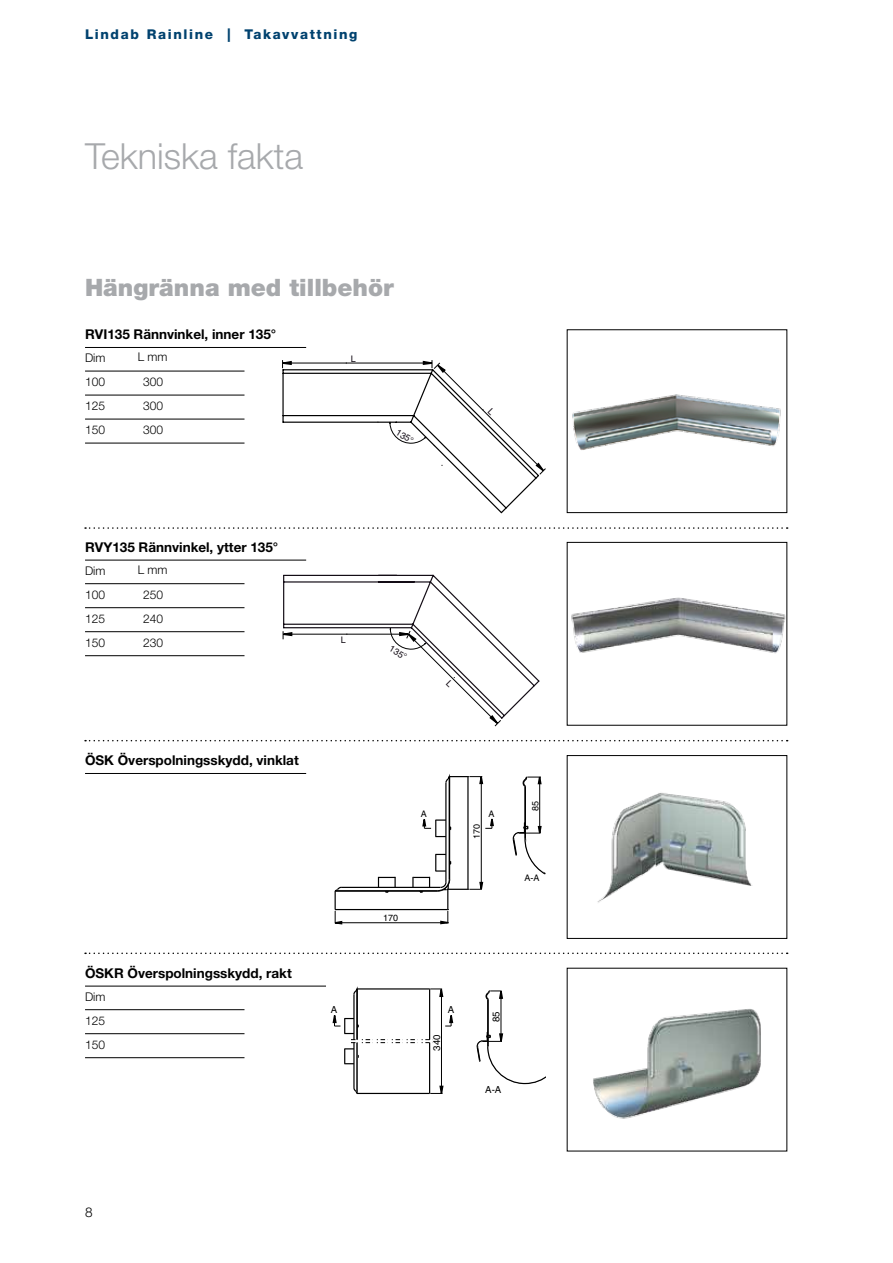
<style>
.page{position:relative;width:893px;height:1263px;background:#fff}
.page>*{position:absolute;margin:0;border:0;box-sizing:border-box;transform-origin:0 0}
.t1{font:300 36px "Helvetica Neue LT Pro";color:#a7a9ac}
.t2{font:900 24px "Helvetica Neue LT Pro";color:#a7a9ac}
.t3{font:700 13.5px "Helvetica Neue LT Pro";color:#000}
.t4{font:800 13.5px "Helvetica Neue LT Pro";letter-spacing:.12em;color:#00426f}
.t5{font:300 13.5px "Helvetica Neue LT Pro";color:#000}
.t6{font:300 12px/24px "Helvetica Neue LT Pro";color:#000;text-align:justify}
.t7{font:9.75px "Helvetica";color:#000}
.t8{font:9px "Helvetica";color:#000}
.t9{font:9px "Helvetica";color:#120b15}
.t10{font:9px "Helvetica";color:#130c15}
</style>
<div class="page">
<svg style="left:85px;top:740px;width:703px;height:1px"></svg>
<svg style="left:85px;top:952px;width:703px;height:2px"></svg>
<hr style="left:85px;top:773px;width:221px;height:1px;background:#000">
<img style="left:597px;top:793px;width:155px;height:110px">
<hr style="left:335px;top:909px;width:113px;height:1px;background:#000">
<hr style="left:335px;top:890px;width:103px;height:2px;background:#000">
<hr style="left:341px;top:887px;width:100px;height:1px;background:#000">
<svg style="left:378px;top:877px;width:18px;height:16px"></svg>
<hr style="left:524px;top:787px;width:2px;height:52px;background:#000">
<hr style="left:337px;top:922px;width:109px;height:1px;background:#000">
<hr style="left:539px;top:779px;width:1px;height:52px;background:#000">
<svg style="left:335px;top:886px;width:8px;height:38px"></svg>
<svg style="left:512px;top:822px;width:34px;height:53px"></svg>
<svg style="left:522px;top:776px;width:20px;height:12px"></svg>
<svg style="left:412px;top:774px;width:82px;height:150px"></svg>
<hr style="left:85px;top:986px;width:241px;height:1px;background:#000">
<hr style="left:85px;top:1009px;width:159px;height:1px;background:#000">
<hr style="left:85px;top:1033px;width:159px;height:1px;background:#000">
<hr style="left:85px;top:1057px;width:159px;height:1px;background:#000">
<img style="left:593px;top:1009px;width:168px;height:110px">
<hr style="left:487px;top:999px;width:2px;height:46px;background:#000">
<hr style="left:356px;top:1043px;width:2px;height:50px;background:#000">
<svg style="left:353px;top:1087px;width:6px;height:8px"></svg>
<hr style="left:353px;top:1043px;width:2px;height:45px;background:#000">
<hr style="left:357px;top:1093px;width:73px;height:1px;background:#000">
<hr style="left:429px;top:1043px;width:1px;height:50px;background:#000">
<hr style="left:501px;top:993px;width:1px;height:46px;background:#000">
<hr style="left:441px;top:991px;width:1px;height:100px;background:#000">
<svg style="left:476px;top:1031px;width:70px;height:54px"></svg>
<svg style="left:485px;top:990px;width:19px;height:11px"></svg>
<svg style="left:430px;top:1085px;width:14px;height:9px"></svg>
<svg style="left:332px;top:986px;width:122px;height:78px"></svg>
<hr style="left:85px;top:347px;width:221px;height:1px;background:#000">
<hr style="left:85px;top:371px;width:159px;height:1px;background:#000">
<hr style="left:85px;top:395px;width:159px;height:1px;background:#000">
<hr style="left:85px;top:419px;width:159px;height:1px;background:#000">
<hr style="left:85px;top:443px;width:159px;height:1px;background:#000">
<img style="left:572px;top:394px;width:209px;height:56px">
<svg style="left:85px;top:527px;width:703px;height:2px"></svg>
<hr style="left:85px;top:560px;width:221px;height:1px;background:#000">
<hr style="left:85px;top:583px;width:159px;height:1px;background:#000">
<hr style="left:85px;top:607px;width:159px;height:1px;background:#000">
<hr style="left:85px;top:631px;width:159px;height:1px;background:#000">
<hr style="left:85px;top:655px;width:159px;height:1px;background:#000">
<img style="left:571px;top:597px;width:214px;height:57px">
<svg style="left:282px;top:360px;width:264px;height:153px"></svg>
<svg style="left:283px;top:575px;width:256px;height:152px"></svg>
<p class="t4" style="left:85px;top:27px;width:274px">Lindab Rainline | Takavvattning</p>
<h1 class="t1" style="left:85px;top:134px;width:220px">Tekniska fakta</h1>
<h2 class="t2" style="left:85px;top:273px;width:310px">Hängränna med tillbehör</h2>
<p class="t3" style="left:85px;top:326px;width:193px">RVI135 Rännvinkel, inner 135°</p>
<p class="t6" style="left:85px;top:346px;width:22px">Dim</p>
<p class="t6" style="left:138px;top:344px;width:31px">L mm</p>
<p class="t6" style="left:85px;top:370px;width:22px">100</p>
<p class="t6" style="left:143px;top:370px;width:22px">300</p>
<p class="t6" style="left:85px;top:394px;width:22px">125</p>
<p class="t6" style="left:143px;top:394px;width:22px">300</p>
<p class="t6" style="left:85px;top:418px;width:22px">150</p>
<p class="t6" style="left:143px;top:418px;width:22px">300</p>
<p class="t9" style="left:351px;top:353px;width:7px">L</p>
<p class="t9" style="left:400px;top:427px;width:20px;rotate:31deg">135°</p>
<p class="t3" style="left:85px;top:538px;width:195px">RVY135 Rännvinkel, ytter 135°</p>
<p class="t6" style="left:85px;top:558px;width:22px">Dim</p>
<p class="t6" style="left:138px;top:557px;width:31px">L mm</p>
<p class="t6" style="left:85px;top:582px;width:22px">100</p>
<p class="t6" style="left:143px;top:582px;width:22px">250</p>
<p class="t6" style="left:85px;top:606px;width:22px">125</p>
<p class="t6" style="left:143px;top:606px;width:22px">240</p>
<p class="t6" style="left:85px;top:630px;width:22px">150</p>
<p class="t6" style="left:143px;top:630px;width:22px">230</p>
<p class="t10" style="left:341px;top:635px;width:7px">L</p>
<p class="t10" style="left:393px;top:643px;width:20px;rotate:31deg">135°</p>
<p class="t3" style="left:85px;top:752px;width:215px">ÖSK Överspolningsskydd, vinklat</p>
<p class="t3" style="left:85px;top:964px;width:208px">ÖSKR Överspolningsskydd, rakt</p>
<p class="t6" style="left:85px;top:984px;width:22px">Dim 125<br>150</p>
<p class="t8" style="left:421px;top:808px;width:8px">A</p>
<p class="t8" style="left:383px;top:912px;width:17px">170</p>
<p class="t8" style="left:471px;top:839px;width:17px;rotate:-90deg">170</p>
<p class="t8" style="left:489px;top:809px;width:8px">A</p>
<p class="t8" style="left:530px;top:810px;width:12px;rotate:-90deg">85</p>
<p class="t8" style="left:524px;top:872px;width:17px">A-A</p>
<p class="t7" style="left:331px;top:1004px;width:8px">A</p>
<p class="t7" style="left:448px;top:1004px;width:8px">A</p>
<p class="t7" style="left:431px;top:1050px;width:18px;rotate:-90deg">340</p>
<p class="t7" style="left:490px;top:1022px;width:12px;rotate:-90deg">85</p>
<p class="t7" style="left:485px;top:1084px;width:18px">A-A</p>
<p class="t5" style="left:85px;top:1204px;width:9px">8</p>
</div>
